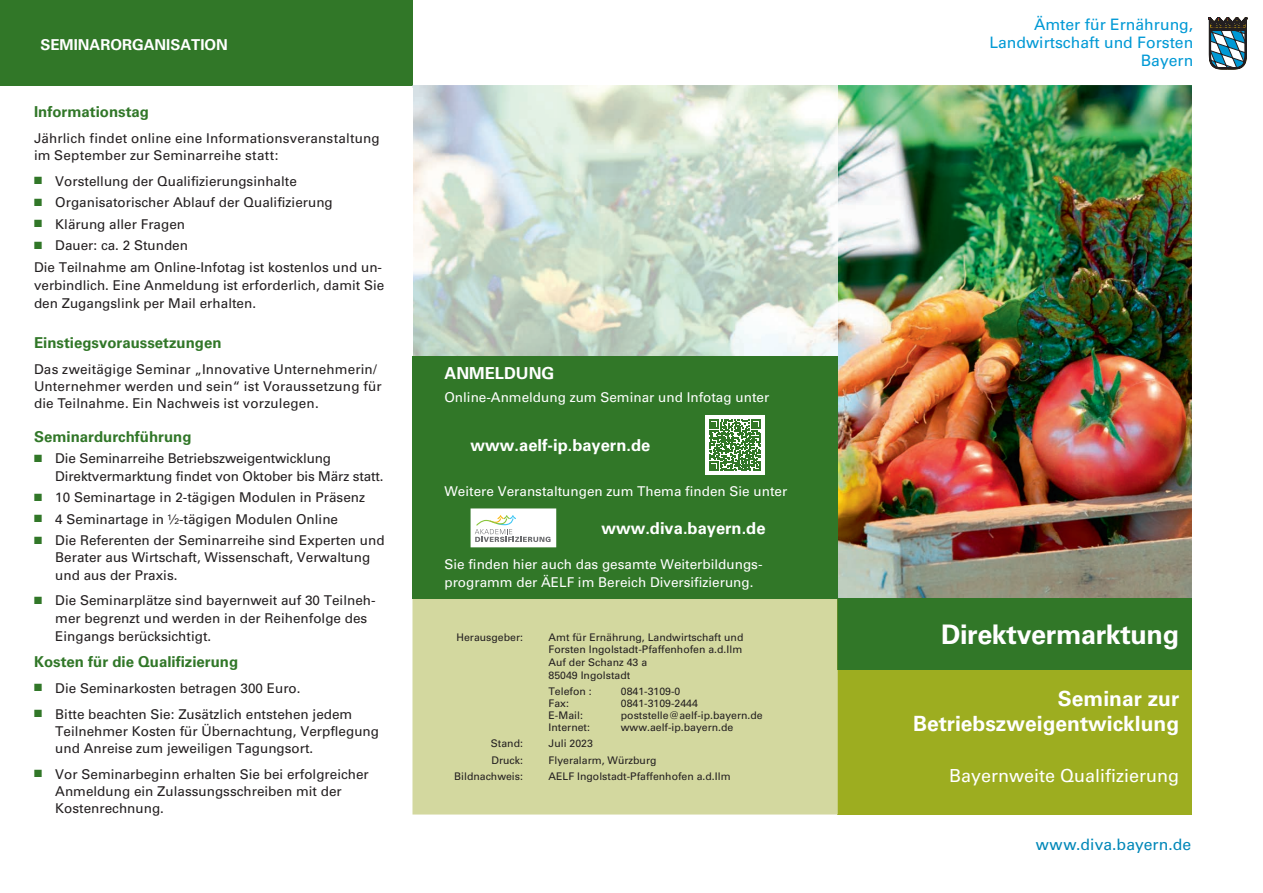
<style>
.page{position:relative;width:1263px;height:893px;background:#fff}
.page>*{position:absolute;margin:0;border:0;box-sizing:border-box;transform-origin:0 0}
.t1{font:700 27px "Univers LT Pro 65";letter-spacing:-.015em;color:#fff}
.t2{font:700 21px/25.5px "Univers LT Pro 65";color:#fff;text-align:right}
.t3{font:18px "Univers LT Pro 55 Roman";color:#fff}
.t4{font:700 16.5px "Univers LT Pro 65";color:#fff}
.t5{font:15.75px/18px "Univers LT Pro 55 Roman";color:#0099d5;text-align:right}
.t6{font:15.75px "Univers LT Pro 55 Roman";letter-spacing:.005em;color:#0087b8}
.t7{font:700 15px "Univers LT Pro 65";color:#317728}
.t8{font:700 15px "Univers LT Pro 65";color:#fff}
.t9{font:13.5px/17.2px "Univers LT Pro 55 Roman";color:#231f20}
.t10{font:13.5px/18px "Univers LT Pro 55 Roman";color:#fff}
.t11{font:10.5px/12.8px "Univers LT Pro 55 Roman";color:#231f20}
.s1{color:#317728}
</style>
<div class="page">
<img style="left:838px;top:85px;width:354px;height:513px">
<svg style="left:1208px;top:17px;width:39px;height:52px"></svg>
<div style="left:838px;top:598px;width:354px;height:72px;background:#317728"></div>
<div style="left:838px;top:670px;width:354px;height:144px;background:#9dad20"></div>
<div style="left:412px;top:599px;width:426px;height:215px;background:#d3d89f"></div>
<div style="left:0;top:0;width:412px;height:85px;background:#317728"></div>
<svg style="left:412px;top:85px;width:426px;height:271px;background:#d2dfd3"></svg>
<img style="left:412px;top:598px;width:426px;height:1px">
<div style="left:412px;top:356px;width:426px;height:242px;background:#317728"></div>
<div style="left:472px;top:510px;width:82px;height:35px;background:#fff"></div>
<svg style="left:476px;top:515px;width:75px;height:27px"></svg>
<div style="left:471px;top:508px;width:85px;height:39px;border:4px solid #fff"></div>
<div style="left:705px;top:415px;width:60px;height:60px;background:#fff"></div>
<svg style="left:709px;top:419px;width:52px;height:52px"></svg>
<p class="t8" style="left:40px;top:36px;width:189px">SEMINARORGANISATION</p>
<p class="t7" style="left:34px;top:103px;width:117px">Informationstag</p>
<p class="t9" style="left:34px;top:129px;width:347px">Jährlich findet online eine Informationsveranstaltung im September zur Seminarreihe statt:</p>
<p class="t9" style="left:34px;top:172px;width:264px"><span class="s1">■</span> Vorstellung der Qualifizierungsinhalte</p>
<p class="t9" style="left:34px;top:194px;width:300px"><span class="s1">■</span> Organisatorischer Ablauf der Qualifizierung</p>
<p class="t9" style="left:34px;top:215px;width:153px"><span class="s1">■</span> Klärung aller Fragen</p>
<p class="t9" style="left:34px;top:234px;width:350px;line-height:22.2px"><span class="s1">■</span> Dauer: ca. 2 Stunden<br>Die Teilnahme am Online-Infotag ist kostenlos und un-</p>
<p class="t9" style="left:34px;top:277px;width:352px;line-height:18px">verbindlich. Eine Anmeldung ist erforderlich, damit Sie den Zugangslink per Mail erhalten.</p>
<p class="t7" style="left:34px;top:334px;width:189px">Einstiegsvoraussetzungen</p>
<p class="t9" style="left:34px;top:360px;width:349px">Das zweitägige Seminar „Innovative Unternehmerin/<br>Unternehmer werden und sein“ ist Voraussetzung für die Teilnahme. Ein Nachweis ist vorzulegen.</p>
<p class="t7" style="left:34px;top:428px;width:159px">Seminardurchführung</p>
<p class="t9" style="left:55px;top:450px;width:330px;text-indent:-21px"><span class="s1">■</span> Die Seminarreihe Betriebszweigentwicklung<br>Direktvermarktung findet von Oktober bis März statt.</p>
<p class="t9" style="left:34px;top:489px;width:333px"><span class="s1">■</span> 10 Seminartage in 2-tägigen Modulen in Präsenz</p>
<p class="t9" style="left:34px;top:510px;width:306px"><span class="s1">■</span> 4 Seminartage in ½-tägigen Modulen Online</p>
<p class="t9" style="left:55px;top:532px;width:331px;text-indent:-21px"><span class="s1">■</span> Die Referenten der Seminarreihe sind Experten und<br>Berater aus Wirtschaft, Wissenschaft, Verwaltung und aus der Praxis.</p>
<p class="t9" style="left:55px;top:592px;width:322px;text-indent:-21px"><span class="s1">■</span> Die Seminarplätze sind bayernweit auf 30 Teilneh&shy;mer begrenzt und werden in der Reihenfolge des<br>Eingangs berücksichtigt.</p>
<p class="t7" style="left:34px;top:653px;width:206px">Kosten für die Qualifizierung</p>
<p class="t9" style="left:34px;top:679px;width:268px"><span class="s1">■</span> Die Seminarkosten betragen 300 Euro.</p>
<p class="t9" style="left:55px;top:705px;width:325px;text-indent:-21px"><span class="s1">■</span> Bitte beachten Sie: Zusätzlich entstehen jedem<br>Teilnehmer Kosten für Übernachtung, Verpflegung und Anreise zum jeweiligen Tagungsort.</p>
<p class="t9" style="left:55px;top:765px;width:315px;text-indent:-21px"><span class="s1">■</span> Vor Seminarbeginn erhalten Sie bei erfolgreicher<br>Anmeldung ein Zulassungsschreiben mit der<br>Kostenrechnung.</p>
<p class="t4" style="left:444px;top:363px;width:112px">ANMELDUNG</p>
<p class="t10" style="left:444px;top:389px;width:326px">Online-Anmeldung zum Seminar und Infotag unter</p>
<p class="t4" style="left:471px;top:435px;width:181px">www.aelf-ip.bayern.de</p>
<p class="t10" style="left:444px;top:482px;width:344px">Weitere Veranstaltungen zum Thema finden Sie unter</p>
<p class="t4" style="left:601px;top:518px;width:166px">www.diva.bayern.de</p>
<p class="t10" style="left:444px;top:556px;width:320px">Sie finden hier auch das gesamte Weiterbildungs&shy;programm der ÄELF im Bereich Diversifizierung.</p>
<p class="t11" style="left:456px;top:630px;width:68px">Herausgeber:</p>
<p class="t11" style="left:549px;top:630px;width:196px">Amt für Ernährung, Landwirtschaft und<br>Forsten Ingolstadt-Pfaffenhofen a.d.Ilm<br>Auf der Schanz 43 a<br>85049 Ingolstadt</p>
<p class="t11" style="left:549px;top:685px;width:45px">Telefon :</p>
<p class="t11" style="left:621px;top:685px;width:61px">0841-3109-0</p>
<p class="t11" style="left:549px;top:697px;width:22px">Fax:</p>
<p class="t11" style="left:621px;top:697px;width:79px">0841-3109-2444</p>
<p class="t11" style="left:549px;top:709px;width:36px">E-Mail:</p>
<p class="t11" style="left:621px;top:709px;width:143px">poststelle@aelf-ip.bayern.de</p>
<p class="t11" style="left:549px;top:721px;width:43px">Internet:</p>
<p class="t11" style="left:621px;top:721px;width:114px">www.aelf-ip.bayern.de</p>
<p class="t11" style="left:491px;top:737px;width:34px">Stand:</p>
<p class="t11" style="left:549px;top:737px;width:46px">Juli 2023</p>
<p class="t11" style="left:491px;top:753px;width:33px">Druck:</p>
<p class="t11" style="left:549px;top:753px;width:109px">Flyeralarm, Würzburg</p>
<p class="t11" style="left:454px;top:770px;width:70px">Bildnachweis:</p>
<p class="t11" style="left:549px;top:770px;width:184px">AELF Ingolstadt-Pfaffenhofen a.d.Ilm</p>
<p class="t5" style="left:989px;top:16px;width:205px">Ämter für Ernährung,<br>Landwirtschaft und Forsten<br>Bayern</p>
<h1 class="t1" style="left:941px;top:618px;width:240px">Direktvermarktung</h1>
<h2 class="t2" style="left:913px;top:686px;width:268px">Seminar zur<br>Betriebszweigentwicklung</h2>
<h3 class="t3" style="left:949px;top:765px;width:232px">Bayernweite Qualifizierung</h3>
<p class="t6" style="left:1036px;top:835px;width:157px">www.diva.bayern.de</p>
</div>
